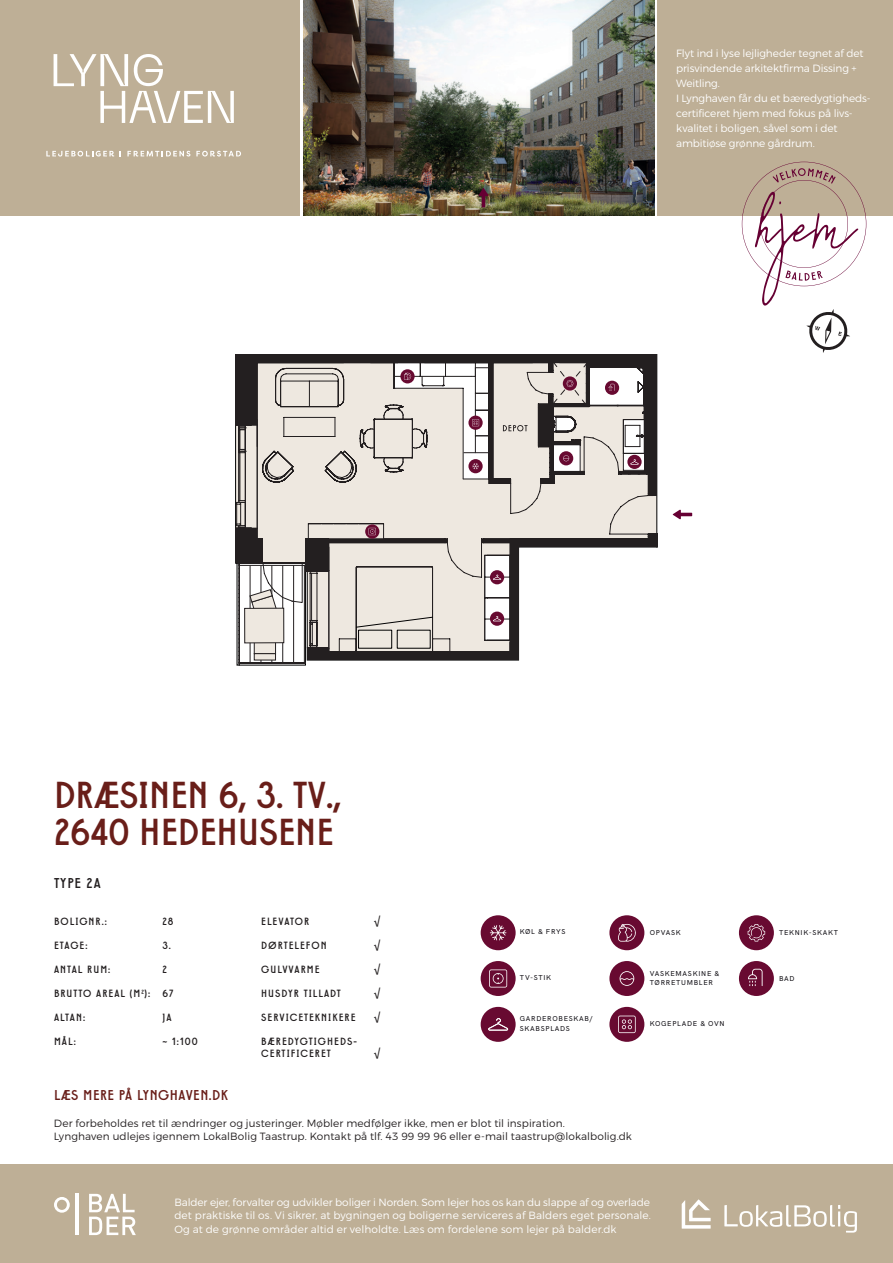
<style>
.page{position:relative;width:893px;height:1263px;background:#fff}
.page>*{position:absolute;margin:0;border:0;box-sizing:border-box;transform-origin:0 0}
.t1{font:600 37.5px/37.5px "Neue Droschke";color:#691e19}
.t2{font:600 14.25px "Neue Droschke";letter-spacing:.04em;color:#691e19}
.t3{font:600 14.25px "Neue Droschke";letter-spacing:.06em;color:#231f20}
.t4{font:300 10.5px/15px "Montserrat";letter-spacing:-.01em;color:#fff;text-align:justify}
.t5{font:300 10.5px/13.5px "Montserrat";letter-spacing:.01em;color:#231f20}
.t6{font:600 10.5px/12px "Neue Droschke";letter-spacing:.1em;color:#231f20}
.t7{font:500 7.05px/9.1px "HK Grotesk";letter-spacing:.1em;color:#0e0c12}
</style>
<div class="page">
<div style="left:0;top:1165px;width:893px;height:98px;background:#beaf96"></div>
<svg style="left:54px;top:1197px;width:16px;height:16px"></svg>
<hr style="left:75px;top:1194px;width:4px;height:41px;background:#fff">
<svg style="left:89px;top:1194px;width:47px;height:41px"></svg>
<svg style="left:724px;top:1205px;width:133px;height:27px"></svg>
<svg style="left:682px;top:1199px;width:29px;height:29px"></svg>
<div style="left:481px;top:961px;width:35px;height:35px;background:#680a31;border-radius:50%"></div>
<svg style="left:489px;top:969px;width:18px;height:18px"></svg>
<div style="left:481px;top:1007px;width:35px;height:35px;background:#680a31;border-radius:50%"></div>
<svg style="left:488px;top:1018px;width:20px;height:13px"></svg>
<div style="left:481px;top:915px;width:35px;height:35px;background:#680a31;border-radius:50%"></div>
<svg style="left:490px;top:925px;width:16px;height:15px"></svg>
<div style="left:739px;top:915px;width:35px;height:35px;background:#680a31;border-radius:50%"></div>
<svg style="left:748px;top:924px;width:17px;height:17px"></svg>
<div style="left:609px;top:961px;width:35px;height:35px;background:#680a31;border-radius:50%"></div>
<svg style="left:620px;top:971px;width:14px;height:15px"></svg>
<div style="left:609px;top:915px;width:35px;height:35px;background:#680a31;border-radius:50%"></div>
<svg style="left:618px;top:924px;width:18px;height:17px"></svg>
<div style="left:609px;top:1007px;width:35px;height:35px;background:#680a31;border-radius:50%"></div>
<svg style="left:618px;top:1015px;width:18px;height:18px"></svg>
<div style="left:739px;top:961px;width:35px;height:35px;background:#680a31;border-radius:50%"></div>
<svg style="left:748px;top:969px;width:15px;height:17px"></svg>
<div style="left:0;top:0;width:300px;height:216px;background:#beaf96"></div>
<div style="left:657px;top:0;width:236px;height:216px;background:#beaf96"></div>
<svg style="left:46px;top:151px;width:68px;height:6px"></svg>
<svg style="left:127px;top:151px;width:63px;height:6px"></svg>
<svg style="left:196px;top:151px;width:45px;height:6px"></svg>
<svg style="left:54px;top:54px;width:180px;height:69px"></svg>
<img style="left:303px;top:0;width:351px;height:216px">
<svg style="left:742px;top:162px;width:124px;height:191px"></svg>
<svg style="left:479px;top:188px;width:9px;height:19px"></svg>
<svg style="left:673px;top:510px;width:19px;height:9px"></svg>
<div style="left:398px;top:354px;width:259px;height:9px;background:#231f20"></div>
<svg style="left:235px;top:362px;width:285px;height:303px;background:#cdc8c2"></svg>
<svg style="left:356px;top:616px;width:77px;height:36px;background:#cbc5bf"></svg>
<div style="left:307px;top:648px;width:22px;height:12px;background:#231f20"></div>
<div style="left:235px;top:538px;width:28px;height:25px;background:#231f20"></div>
<div style="left:236px;top:354px;width:21px;height:71px;background:#231f20"></div>
<div style="left:236px;top:354px;width:162px;height:9px;background:#231f20"></div>
<div style="left:490px;top:570px;width:14px;height:14px;background:#680a31;border-radius:50%"></div>
<div style="left:490px;top:612px;width:14px;height:14px;background:#680a31;border-radius:50%"></div>
<svg style="left:493px;top:616px;width:8px;height:5px"></svg>
<svg style="left:236px;top:500px;width:93px;height:153px"></svg>
<div style="left:254px;top:631px;width:22px;height:23px;background:#eee8e0"></div>
<div style="left:254px;top:631px;width:22px;height:23px;border:1px solid #231f20"></div>
<div style="left:254px;top:654px;width:22px;height:6px;background:#eee8e0"></div>
<div style="left:254px;top:653px;width:22px;height:7px;border:1px solid #231f20"></div>
<div style="left:245px;top:608px;width:39px;height:35px;background:#eee8e0"></div>
<div style="left:244px;top:608px;width:40px;height:35px;border:1px solid #231f20"></div>
<svg style="left:359px;top:361px;width:299px;height:219px"></svg>
<p class="t4" style="left:676px;top:46px;width:196px;text-align:left">Flyt ind i lyse lejligheder tegnet af det prisvindende arkitektfirma Dissing +<br>Weitling.<br>I Lynghaven får du et bæredygtigheds&shy;certificeret hjem med fokus på livs&shy;kvalitet i boligen, såvel som i det ambitiøse grønne gårdrum.</p>
<p class="t1" style="left:54px;top:777px;width:289px">DRÆSINEN 6, 3. TV.,<br>2640 HEDEHUSENE</p>
<p class="t3" style="left:54px;top:875px;width:48px">TYPE 2A</p>
<p class="t6" style="left:54px;top:916px;width:54px">BOLIGNR.:</p>
<p class="t6" style="left:162px;top:916px;width:13px">28</p>
<p class="t6" style="left:54px;top:940px;width:35px">ETAGE:</p>
<p class="t6" style="left:162px;top:940px;width:10px">3.</p>
<p class="t6" style="left:54px;top:964px;width:58px">ANTAL RUM:</p>
<p class="t6" style="left:162px;top:964px;width:6px">2</p>
<p class="t6" style="left:54px;top:988px;width:121px">BRUTTO AREAL (M<sup>2</sup>): 67</p>
<p class="t6" style="left:54px;top:1012px;width:33px">ALTAN:</p>
<p class="t6" style="left:162px;top:1012px;width:11px">JA</p>
<p class="t6" style="left:54px;top:1036px;width:23px">MÅL:</p>
<p class="t6" style="left:162px;top:1036px;width:37px">~ 1:100</p>
<h2 class="t2" style="left:54px;top:1087px;width:176px">LÆS MERE PÅ LYNGHAVEN.DK</h2>
<p class="t6" style="left:261px;top:916px;width:50px">ELEVATOR</p>
<p class="t6" style="left:374px;top:916px;width:8px">√</p>
<p class="t6" style="left:261px;top:940px;width:67px">DØRTELEFON</p>
<p class="t6" style="left:374px;top:940px;width:8px">√</p>
<p class="t6" style="left:261px;top:964px;width:60px">GULVVARME</p>
<p class="t6" style="left:374px;top:964px;width:8px">√</p>
<p class="t6" style="left:261px;top:988px;width:81px">HUSDYR TILLADT</p>
<p class="t6" style="left:374px;top:988px;width:8px">√</p>
<p class="t6" style="left:261px;top:1012px;width:96px">SERVICETEKNIKERE</p>
<p class="t6" style="left:374px;top:1012px;width:8px">√</p>
<p class="t6" style="left:261px;top:1036px;width:97px">BÆREDYGTIGHEDS-<br>CERTIFICERET</p>
<p class="t6" style="left:374px;top:1048px;width:8px">√</p>
<p class="t7" style="left:520px;top:927px;width:47px">KØL &amp; FRYS</p>
<p class="t7" style="left:650px;top:927px;width:32px">OPVASK</p>
<p class="t7" style="left:520px;top:972px;width:33px">TV-STIK</p>
<p class="t7" style="left:650px;top:968px;width:71px">VASKEMASKINE &amp;<br>TØRRETUMBLER</p>
<p class="t7" style="left:520px;top:1014px;width:74px">GARDEROBESKAB/<br>SKABSPLADS</p>
<p class="t7" style="left:650px;top:1018px;width:76px">KOGEPLADE &amp; OVN</p>
<p class="t7" style="left:779px;top:927px;width:60px">TEKNIK-SKAKT</p>
<p class="t7" style="left:779px;top:973px;width:17px">BAD</p>
<p class="t5" style="left:54px;top:1116px;width:580px">Der forbeholdes ret til ændringer og justeringer. Møbler medfølger ikke, men er blot til inspiration.<br>Lynghaven udlejes igennem LokalBolig Taastrup. Kontakt på tlf. 43 99 99 96 eller e-mail taastrup@lokalbolig.dk</p>
<p class="t4" style="left:174px;top:1195px;width:478px;line-height:13.5px">Balder ejer, forvalter og udvikler boliger i Norden. Som lejer hos os kan du slappe af og overlade det praktiske til os. Vi sikrer, at bygningen og boligerne serviceres af Balders eget personale.<br>Og at de grønne områder altid er velholdte. Læs om fordelene som lejer på balder.dk</p>
</div>
